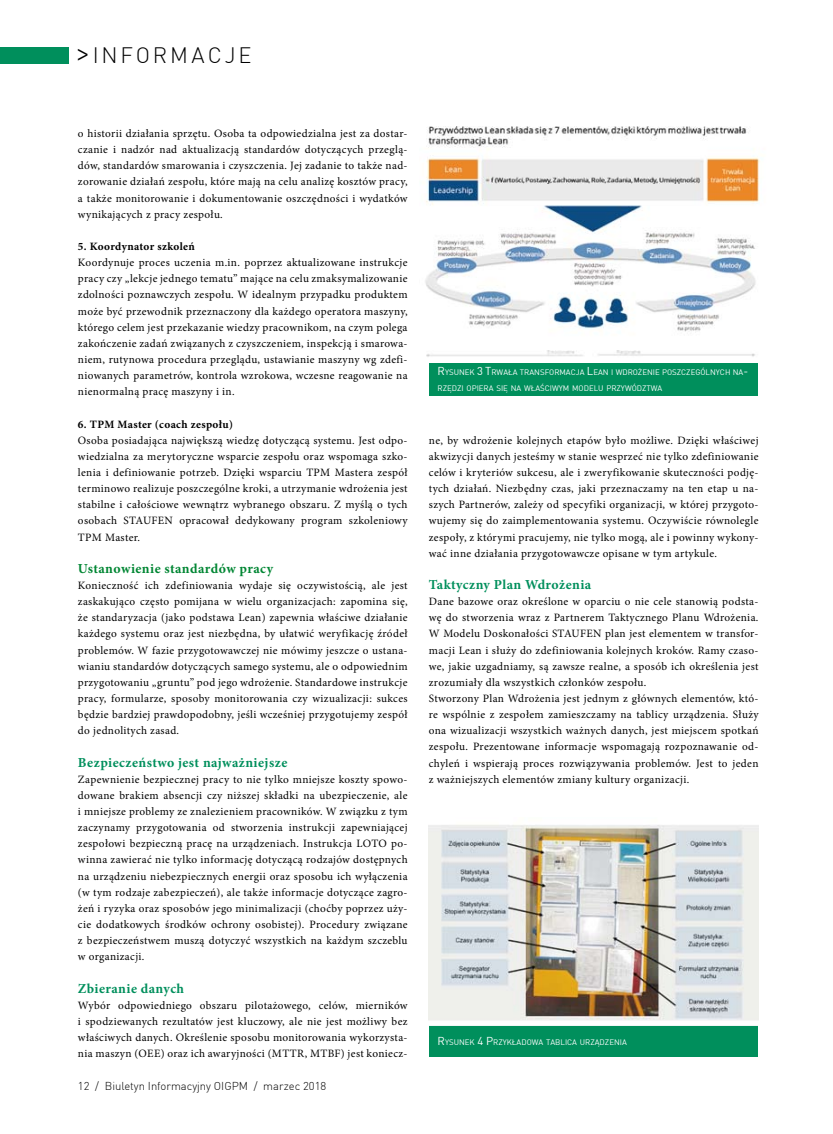
<style>
.page{position:relative;width:833px;height:1134px;background:#fff}
.page>*{position:absolute;margin:0;border:0;box-sizing:border-box;transform-origin:0 0}
.t1{font:300 21.88px "DINCE";letter-spacing:.13em;color:#000}
.t2{font:700 13.75px "Minion Pro";letter-spacing:.03em;color:#008f5c}
.t3{font:700 13.75px "Minion Pro";letter-spacing:.03em;color:#008633}
.t4{font:11.25px/16.1px "Minion Pro";letter-spacing:.03em;color:#000;text-align:justify}
.t5{font:700 11.25px "Minion Pro";letter-spacing:.03em;color:#000}
.t6{font:300 11.25px "DINCE";color:#000}
.t7{font:7.88px/16.1px "DINCE";color:#fff}
.s1{font-size:31.25px}
.s2{font-size:11.25px}
</style>
<div class="page">
<div style="left:0;top:47px;width:69px;height:17px;background:#008f5c"></div>
<img style="left:425px;top:126px;width:335px;height:231px">
<div style="left:429px;top:363px;width:328px;height:32px;background:#008f5c"></div>
<div style="left:429px;top:1025px;width:328px;height:32px;background:#008f5c"></div>
<img style="left:429px;top:825px;width:329px;height:196px">
<h1 class="t1" style="left:75px;top:41px;width:178px"><span class="s1">&gt;</span>INFORMACJE</h1>
<p class="t4" style="left:78px;top:125px;width:331px">o historii działania sprzętu. Osoba ta odpowiedzialna jest za dostar&shy;czanie i nadzór nad aktualizacją standardów dotyczących przeglą&shy;dów, standardów smarowania i czyszczenia. Jej zadanie to także nad&shy;zorowanie działań zespołu, które mają na celu analizę kosztów pracy, a także monitorowanie i dokumentowanie oszczędności i wydatków wynikających z pracy zespołu.</p>
<p class="t5" style="left:78px;top:238px;width:118px">5. Koordynator szkoleń</p>
<p class="t4" style="left:78px;top:255px;width:331px">Koordynuje proces uczenia m.in. poprzez aktualizowane instrukcje pracy czy „lekcje jednego tematu” mające na celu zmaksymalizowanie zdolności poznawczych zespołu. W idealnym przypadku produktem może być przewodnik przeznaczony dla każdego operatora maszyny, którego celem jest przekazanie wiedzy pracownikom, na czym polega zakończenie zadań związanych z czyszczeniem, inspekcją i smarowa&shy;niem, rutynowa procedura przeglądu, ustawianie maszyny wg zdefi&shy;niowanych parametrów, kontrola wzrokowa, wczesne reagowanie na nienormalną pracę maszyny i in.</p>
<p class="t5" style="left:78px;top:416px;width:157px">6. TPM Master (coach zespołu)</p>
<p class="t4" style="left:78px;top:432px;width:331px">Osoba posiadająca największą wiedzę dotyczącą systemu. Jest odpo&shy;wiedzialna za merytoryczne wsparcie zespołu oraz wspomaga szko&shy;lenia i definiowanie potrzeb. Dzięki wsparciu TPM Mastera zespół terminowo realizuje poszczególne kroki, a utrzymanie wdrożenia jest stabilne i całościowe wewnątrz wybranego obszaru. Z myślą o tych osobach STAUFEN opracował dedykowany program szkoleniowy TPM Master.</p>
<p class="t3" style="left:78px;top:559px;width:197px">Ustanowienie standardów pracy</p>
<p class="t4" style="left:78px;top:577px;width:331px">Konieczność ich zdefiniowania wydaje się oczywistością, ale jest zaskakująco często pomijana w wielu organizacjach: zapomina się, że standaryzacja (jako podstawa Lean) zapewnia właściwe działanie każdego systemu oraz jest niezbędna, by ułatwić weryfikację źródeł problemów. W fazie przygotowawczej nie mówimy jeszcze o ustana&shy;wianiu standardów dotyczących samego systemu, ale o odpowiednim przygotowaniu „gruntu” pod jego wdrożenie. Standardowe instrukcje pracy, formularze, sposoby monitorowania czy wizualizacji: sukces będzie bardziej prawdopodobny, jeśli wcześniej przygotujemy zespół do jednolitych zasad.</p>
<p class="t2" style="left:78px;top:752px;width:211px">Bezpieczeństwo jest najważniejsze</p>
<p class="t4" style="left:78px;top:771px;width:331px">Zapewnienie bezpiecznej pracy to nie tylko mniejsze koszty spowo&shy;dowane brakiem absencji czy niższej składki na ubezpieczenie, ale i mniejsze problemy ze znalezieniem pracowników. W związku z tym zaczynamy przygotowania od stworzenia instrukcji zapewniającej zespołowi bezpieczną pracę na urządzeniach. Instrukcja LOTO po&shy;winna zawierać nie tylko informację dotyczącą rodzajów dostępnych na urządzeniu niebezpiecznych energii oraz sposobu ich wyłączenia (w tym rodzaje zabezpieczeń), ale także informacje dotyczące zagro&shy;żeń i ryzyka oraz sposobów jego minimalizacji (choćby poprzez uży&shy;cie dodatkowych środków ochrony osobistej). Procedury związane z bezpieczeństwem muszą dotyczyć wszystkich na każdym szczeblu w organizacji.</p>
<p class="t2" style="left:78px;top:978px;width:108px">Zbieranie danych</p>
<p class="t4" style="left:78px;top:997px;width:331px">Wybór odpowiedniego obszaru pilotażowego, celów, mierników i spodziewanych rezultatów jest kluczowy, ale nie jest możliwy bez właściwych danych. Określenie sposobu monitorowania wykorzysta&shy;nia maszyn (OEE) oraz ich awaryjności (MTTR, MTBF) jest koniecz-</p>
<p class="t6" style="left:78px;top:1079px;width:250px">12 / Biuletyn Informacyjny OIGPM / marzec 2018</p>
<p class="t7" style="left:437px;top:364px;width:312px"><span class="s2">R</span>YSUNEK <span class="s2">3 T</span>RWAŁA TRANSFORMACJA <span class="s2">L</span>EAN I WDROŻENIE POSZCZEGÓLNYCH NA<span class="s2">-<br></span>RZĘDZI OPIERA SIĘ NA WŁAŚCIWYM MODELU PRZYWÓDZTWA</p>
<p class="t4" style="left:429px;top:432px;width:331px">ne, by wdrożenie kolejnych etapów było możliwe. Dzięki właściwej akwizycji danych jesteśmy w stanie wesprzeć nie tylko zdefiniowanie celów i kryteriów sukcesu, ale i zweryfikowanie skuteczności podję&shy;tych działań. Niezbędny czas, jaki przeznaczamy na ten etap u na&shy;szych Partnerów, zależy od specyfiki organizacji, w której przygoto&shy;wujemy się do zaimplementowania systemu. Oczywiście równolegle zespoły, z którymi pracujemy, nie tylko mogą, ale i powinny wykony&shy;wać inne działania przygotowawcze opisane w tym artykule.</p>
<p class="t2" style="left:429px;top:575px;width:164px">Taktyczny Plan Wdrożenia</p>
<p class="t4" style="left:429px;top:593px;width:331px;text-align:left">Dane bazowe oraz określone w oparciu o nie cele stanowią podsta&shy;wę do stworzenia wraz z Partnerem Taktycznego Planu Wdrożenia.<br>W Modelu Doskonałości STAUFEN plan jest elementem w transfor&shy;macji Lean i służy do zdefiniowania kolejnych kroków. Ramy czaso&shy;we, jakie uzgadniamy, są zawsze realne, a sposób ich określenia jest zrozumiały dla wszystkich członków zespołu.<br>Stworzony Plan Wdrożenia jest jednym z głównych elementów, któ&shy;re wspólnie z zespołem zamieszczamy na tablicy urządzenia. Służy ona wizualizacji wszystkich ważnych danych, jest miejscem spotkań zespołu. Prezentowane informacje wspomagają rozpoznawanie od&shy;chyleń i wspierają proces rozwiązywania problemów. Jest to jeden z ważniejszych elementów zmiany kultury organizacji.</p>
<p class="t7" style="left:437px;top:1034px;width:191px"><span class="s2">R</span>YSUNEK <span class="s2">4 P</span>RZYKŁADOWA TABLICA URZĄDZENIA</p>
</div>
